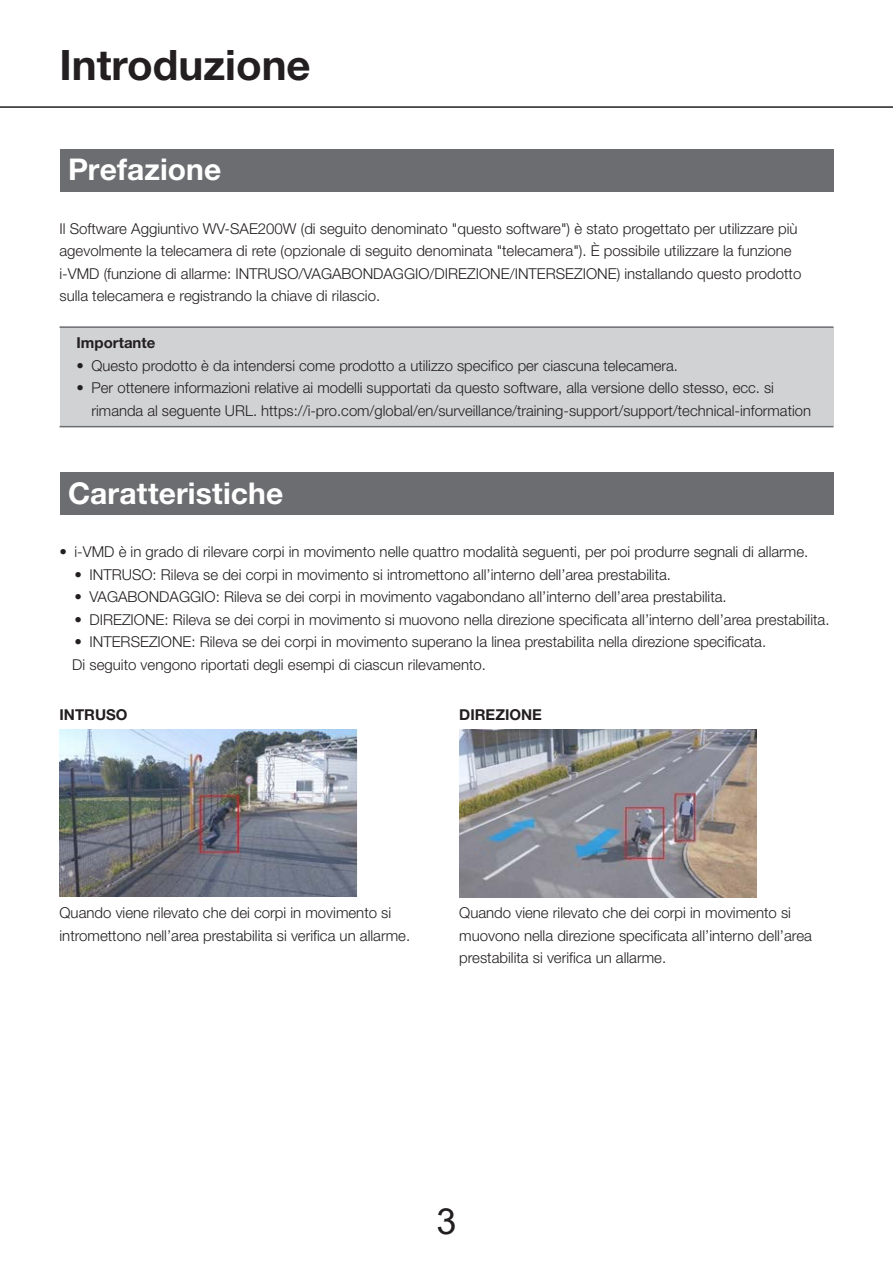
<style>
.page{position:relative;width:893px;height:1263px;background:#fff}
.page>*{position:absolute;margin:0;border:0;box-sizing:border-box;transform-origin:0 0}
.t1{font:700 42px "Helvetica Neue LT Std";color:#231f20}
.t2{font:36px "Arial";color:#231f20}
.t3{font:700 30px "Helvetica Neue LT Std";letter-spacing:.005em;color:#fff}
.t4{font:300 15px/22.5px "Helvetica Neue LT Std";color:#231f20}
.t5{font:700 15px "Helvetica Neue LT Std";color:#231f20}
</style>
<div class="page">
<hr style="left:0;top:106px;width:893px;height:2px;background:#231f20">
<div style="left:60px;top:149px;width:773px;height:42px;background:#6c6d70"></div>
<div style="left:60px;top:327px;width:773px;height:100px;background:#d1d2d4"></div>
<hr style="left:60px;top:326px;width:773px;height:2px;background:#6c6d70">
<hr style="left:60px;top:426px;width:773px;height:1px;background:#6c6d70">
<div style="left:60px;top:472px;width:773px;height:43px;background:#6c6d70"></div>
<img style="left:60px;top:730px;width:297px;height:166px">
<img style="left:459px;top:730px;width:298px;height:167px">
<h1 class="t1" style="left:60px;top:39px;width:253px">Introduzione</h1>
<h3 class="t3" style="left:68px;top:151px;width:155px">Prefazione</h3>
<p class="t4" style="left:60px;top:217px;width:743px">Il Software Aggiuntivo WV-SAE200W (di seguito denominato "questo software") è stato progettato per utilizzare più agevolmente la telecamera di rete (opzionale di seguito denominata "telecamera"). È possibile utilizzare la funzione i-VMD (funzione di allarme: INTRUSO/VAGABONDAGGIO/DIREZIONE/INTERSEZIONE) installando questo prodotto sulla telecamera e registrando la chiave di rilascio.</p>
<p class="t5" style="left:77px;top:333px;width:80px">Importante</p>
<p class="t4" style="left:77px;top:354px;width:603px">• Questo prodotto è da intendersi come prodotto a utilizzo specifico per ciascuna telecamera.</p>
<p class="t4" style="left:92px;top:376px;width:721px;text-indent:-15px">• Per ottenere informazioni relative ai modelli supportati da questo software, alla versione dello stesso, ecc. si rimanda al seguente URL. https://i-pro.com/global/en/surveillance/training-support/support/technical-information</p>
<h3 class="t3" style="left:68px;top:474px;width:217px">Caratteristiche</h3>
<p class="t4" style="left:60px;top:540px;width:750px">• i-VMD è in grado di rilevare corpi in movimento nelle quattro modalità seguenti, per poi produrre segnali di allarme.</p>
<p class="t4" style="left:75px;top:563px;width:598px">• INTRUSO: Rileva se dei corpi in movimento si intromettono all’interno dell’area prestabilita.</p>
<p class="t4" style="left:75px;top:585px;width:654px">• VAGABONDAGGIO: Rileva se dei corpi in movimento vagabondano all’interno dell’area prestabilita.</p>
<p class="t4" style="left:75px;top:608px;width:756px">• DIREZIONE: Rileva se dei corpi in movimento si muovono nella direzione specificata all’interno dell’area prestabilita.</p>
<p class="t4" style="left:72px;top:630px;width:695px">• INTERSEZIONE: Rileva se dei corpi in movimento superano la linea prestabilita nella direzione specificata.<br>Di seguito vengono riportati degli esempi di ciascun rilevamento.</p>
<p class="t5" style="left:60px;top:705px;width:70px">INTRUSO</p>
<p class="t5" style="left:459px;top:705px;width:84px">DIREZIONE</p>
<p class="t4" style="left:60px;top:901px;width:352px">Quando viene rilevato che dei corpi in movimento si intromettono nell’area prestabilita si verifica un allarme.</p>
<p class="t4" style="left:459px;top:901px;width:354px">Quando viene rilevato che dei corpi in movimento si muovono nella direzione specificata all’interno dell’area prestabilita si verifica un allarme.</p>
<h2 class="t2" style="left:436px;top:1197px;width:22px">3</h2>
</div>
